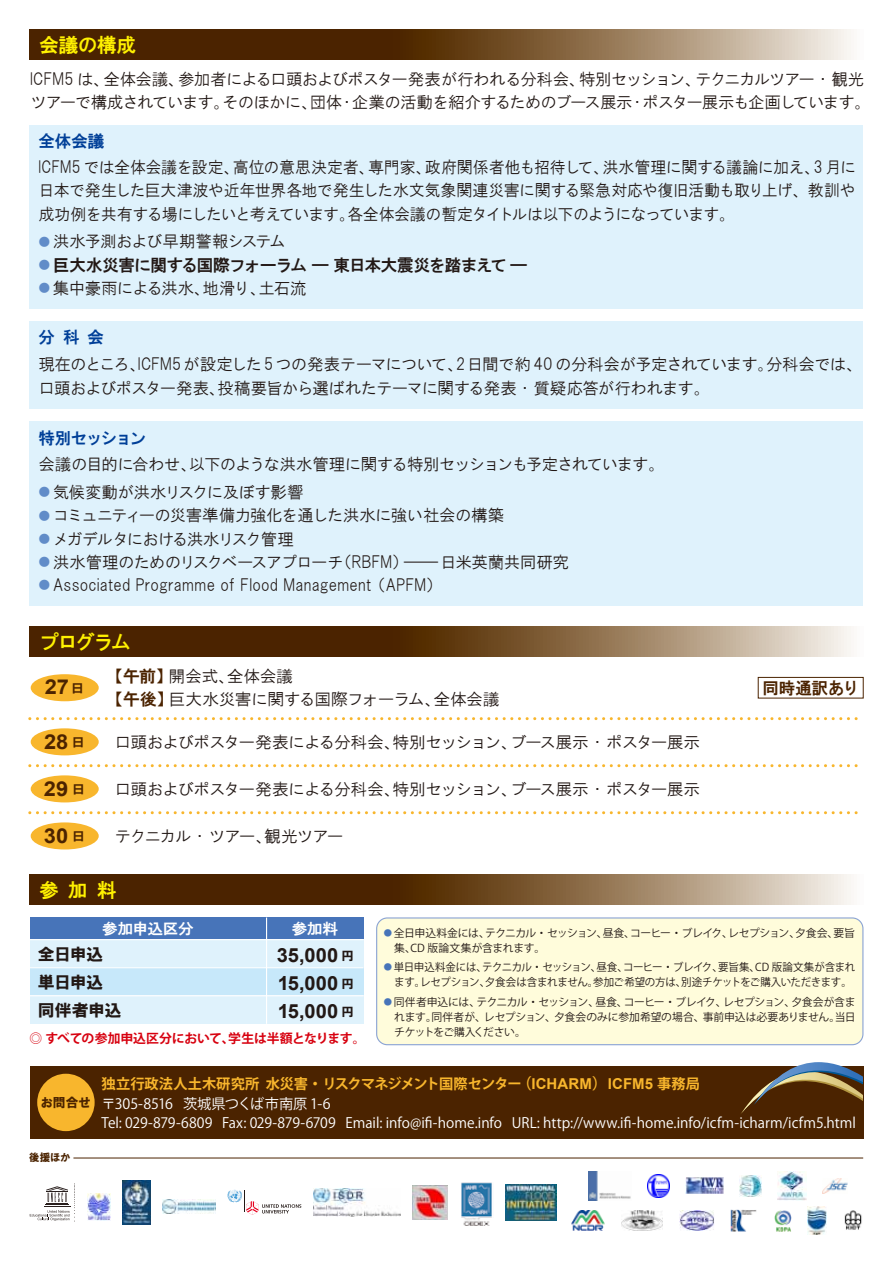
<style>
.page{position:relative;width:893px;height:1263px;background:#fff}
.page>*{position:absolute;margin:0;border:0;box-sizing:border-box;transform-origin:0 0}
.t1{font:700 20.55px "Arial";color:#4b2300;scale:1.07 1}
.t2{font:700 19.5px "Arial";letter-spacing:.01em;color:#221815}
.t3{font:19.5px "HGS Gothic E";letter-spacing:-.015em;color:#fff100}
.t4{font:16.5px/23.2px "HGS Gothic M";letter-spacing:-.045em;color:#221815}
.t5{font:16.5px "HGS Gothic M";letter-spacing:-.065em;color:#221815}
.t6{font:16.5px "HGS Gothic M";letter-spacing:.005em;color:#221815}
.t7{font:16.5px "HGS Gothic E";letter-spacing:-.04em;color:#221815}
.t8{font:16.5px "HGS Gothic M";letter-spacing:-.1em;color:#221815}
.t9{font:16.5px "HGS Gothic M";letter-spacing:-.09em;color:#221815}
.t10{font:16.5px "HGS Soei Kakugothic UB";letter-spacing:-.04em;color:#221815}
.t11{font:16.5px "HGS Gothic E";letter-spacing:-.025em;color:#003f98}
.t12{font:16.5px "HGS Gothic E";letter-spacing:-.095em;color:#003f98}
.t13{font:16.5px "HGS Gothic E";letter-spacing:-.015em;color:#4b2300}
.t14{font:15px "HG Gothic E";letter-spacing:-.035em;color:#fff;scale:1.05 1}
.t15{font:14.25px/19.5px "Koz Go Pro";color:#fff}
.t16{font:700 12.75px "Koz Go Pro";letter-spacing:-.015em;color:#d7000f}
.t17{font:12.75px "HGP Soei Kakugothic UB";color:#4b2300}
.t18{font:10.8px/15px "Koz Go Pro";letter-spacing:-.03em;color:#221815}
.t19{font:10.5px "HGP Soei Kakugothic UB";color:#4b2300}
.s1{font-size:12px;color:#618cc8}
.s2{font-family:"HGS Gothic M";font-size:12px;color:#618cc8}
.s3{font-family:"HGS Gothic E";color:#4b2300}
.s4{font-family:"HGS Gothic E";font-weight:400;font-size:13.2px}
.s5{font-family:"HGS Soei Kakugothic UB";font-weight:400;font-size:12px}
.s6{font-weight:400}
.s7{font-size:8.25px;color:#4774b9}
.s8{font-weight:700;color:#f8b62d}
.s9{font-weight:700;font-size:15px;color:#f8b62d}
.s10{font-family:"Arial";font-weight:700;font-size:15px;color:#f8b62d}
</style>
<div class="page">
<img style="left:28px;top:29px;width:384px;height:1016px">
<div style="left:30px;top:1066px;width:833px;height:72px;background:#4b2300"></div>
<div style="left:30px;top:917px;width:334px;height:23px;background:#4774b9"></div>
<div style="left:30px;top:940px;width:334px;height:28px;background:#dff2fc"></div>
<hr style="left:30px;top:939px;width:334px;height:1px;background:#fff">
<div style="left:30px;top:968px;width:334px;height:28px;background:#c7e8fa"></div>
<hr style="left:30px;top:967px;width:334px;height:1px;background:#fff">
<div style="left:30px;top:996px;width:334px;height:28px;background:#dff2fc"></div>
<hr style="left:30px;top:995px;width:334px;height:1px;background:#fff">
<hr style="left:266px;top:917px;width:1px;height:107px;background:#fff">
<div style="left:377px;top:918px;width:486px;height:127px;background:#fffcdb;border-radius:11px"></div>
<div style="left:376px;top:917px;width:487px;height:128px;border:1px solid #8aa3d4;border-radius:11px"></div>
<svg style="left:30px;top:30px;width:821px;height:30px;background:#785838"></svg>
<div style="left:30px;top:125px;width:833px;height:183px;background:#dff2fc"></div>
<div style="left:30px;top:321px;width:833px;height:87px;background:#dff2fc"></div>
<div style="left:30px;top:421px;width:833px;height:184px;background:#dff2fc"></div>
<svg style="left:30px;top:626px;width:821px;height:30px;background:#785838"></svg>
<svg style="left:30px;top:875px;width:821px;height:30px;background:#785838"></svg>
<svg style="left:740px;top:1027px;width:123px;height:87px"></svg>
<div style="left:37px;top:1074px;width:58px;height:57px;background:#f8b62d;border-radius:50%"></div>
<div style="left:31px;top:674px;width:68px;height:27px;background:#f8b62d;border-radius:50%"></div>
<div style="left:31px;top:728px;width:68px;height:27px;background:#f8b62d;border-radius:50%"></div>
<div style="left:31px;top:775px;width:68px;height:27px;background:#f8b62d;border-radius:50%"></div>
<svg style="left:30px;top:717px;width:828px;height:3px"></svg>
<svg style="left:30px;top:764px;width:828px;height:3px"></svg>
<div style="left:31px;top:822px;width:68px;height:27px;background:#f8b62d;border-radius:50%"></div>
<svg style="left:30px;top:811px;width:828px;height:3px"></svg>
<hr style="left:73px;top:1158px;width:790px;height:1px;background:#4b2300">
<div style="left:758px;top:677px;width:106px;height:21px;border:1px solid #4b2300"></div>
<img style="left:461px;top:1182px;width:31px;height:44px">
<img style="left:739px;top:1175px;width:22px;height:21px">
<svg style="left:30px;top:1183px;width:45px;height:39px"></svg>
<img style="left:506px;top:1185px;width:51px;height:35px">
<img style="left:808px;top:1206px;width:18px;height:28px">
<img style="left:87px;top:1193px;width:23px;height:27px">
<img style="left:162px;top:1199px;width:53px;height:15px">
<img style="left:774px;top:1210px;width:17px;height:22px">
<img style="left:844px;top:1210px;width:18px;height:20px">
<img style="left:621px;top:1210px;width:41px;height:20px">
<img style="left:412px;top:1185px;width:35px;height:34px">
<img style="left:679px;top:1210px;width:35px;height:20px">
<img style="left:588px;top:1171px;width:43px;height:29px">
<img style="left:731px;top:1210px;width:26px;height:21px">
<img style="left:647px;top:1174px;width:23px;height:23px">
<img style="left:572px;top:1210px;width:33px;height:20px">
<img style="left:122px;top:1180px;width:28px;height:44px">
<svg style="left:227px;top:1190px;width:74px;height:25px"></svg>
<img style="left:686px;top:1178px;width:37px;height:16px">
<img style="left:777px;top:1171px;width:29px;height:29px">
<img style="left:822px;top:1178px;width:26px;height:15px">
<img style="left:313px;top:1188px;width:87px;height:29px">
<p class="t3" style="left:39px;top:36px;width:98px">会議の構成</p>
<p class="t4" style="left:30px;top:67px;width:843px">ICFM5 は、全体会議、参加者による口頭およびポスター発表が行われる分科会、特別セッション、テクニカルツアー・観光ツアーで構成されています。そのほかに、団体・企業の活動を紹介するためのブース展示・ポスター展示も企画しています。</p>
<p class="t11" style="left:39px;top:132px;width:67px">全体会議</p>
<p class="t4" style="left:39px;top:155px;width:819px;text-align:justify">ICFM5 では全体会議を設定、高位の意思決定者、専門家、政府関係者他も招待して、洪水管理に関する議論に加え、3 月に日本で発生した巨大津波や近年世界各地で発生した水文気象関連災害に関する緊急対応や復旧活動も取り上げ、教訓や成功例を共有する場にしたいと考えています。各全体会議の暫定タイトルは以下のようになっています。</p>
<p class="t4" style="left:39px;top:230px;width:248px"><span class="s1">●</span> 洪水予測および早期警報システム</p>
<p class="t7" style="left:39px;top:256px;width:490px"><span class="s2">●</span> 巨大水災害に関する国際フォーラム ― 東日本大震災を踏まえて ―</p>
<p class="t4" style="left:39px;top:276px;width:270px"><span class="s1">●</span> 集中豪雨による洪水、地滑り、土石流</p>
<p class="t11" style="left:39px;top:329px;width:67px">分科会</p>
<p class="t4" style="left:39px;top:353px;width:826px">現在のところ、ICFM5が設定した5つの発表テーマについて、2日間で約 40 の分科会が予定されています。分科会では、口頭およびポスター発表、投稿要旨から選ばれたテーマに関する発表・質疑応答が行われます。</p>
<p class="t12" style="left:39px;top:430px;width:109px">特別セッション</p>
<p class="t4" style="left:39px;top:453px;width:628px">会議の目的に合わせ、以下のような洪水管理に関する特別セッションも予定されています。</p>
<p class="t4" style="left:39px;top:480px;width:267px"><span class="s1">●</span> 気候変動が洪水リスクに及ぼす影響</p>
<p class="t4" style="left:39px;top:504px;width:467px"><span class="s1">●</span> コミュニティーの災害準備力強化を通した洪水に強い社会の構築</p>
<p class="t8" style="left:39px;top:530px;width:257px"><span class="s1">●</span> メガデルタにおける洪水リスク管理</p>
<p class="t4" style="left:39px;top:550px;width:532px"><span class="s1">●</span> 洪水管理のためのリスクベースアプローチ（RBFM）ー日米英蘭共同研究</p>
<p class="t6" style="left:39px;top:577px;width:406px"><span class="s1">●</span> Associated Programme of Flood Management （APFM）</p>
<p class="t3" style="left:39px;top:632px;width:93px">プログラム</p>
<p class="t4" style="left:106px;top:665px;width:395px;line-height:22.5px"><span class="s3">【午前】</span>開会式、全体会議<br><span class="s3">【午後】</span>巨大水災害に関する国際フォーラム、全体会議</p>
<p class="t1" style="left:45px;top:674px;width:39px">27<span class="s4">日</span></p>
<p class="t1" style="left:44px;top:728px;width:40px">28<span class="s4">日</span></p>
<p class="t5" style="left:115px;top:734px;width:587px">口頭およびポスター発表による分科会、特別セッション、ブース展示・ポスター展示</p>
<p class="t1" style="left:44px;top:775px;width:40px">29<span class="s4">日</span></p>
<p class="t5" style="left:115px;top:781px;width:587px">口頭およびポスター発表による分科会、特別セッション、ブース展示・ポスター展示</p>
<p class="t1" style="left:44px;top:822px;width:40px">30<span class="s4">日</span></p>
<p class="t9" style="left:115px;top:828px;width:231px">テクニカル・ツアー、観光ツアー</p>
<p class="t3" style="left:39px;top:881px;width:79px">参加料</p>
<p class="t13" style="left:762px;top:679px;width:98px">同時通訳あり</p>
<p class="t14" style="left:102px;top:921px;width:89px">参加申込区分</p>
<p class="t14" style="left:292px;top:921px;width:46px">参加料</p>
<p class="t10" style="left:38px;top:946px;width:67px">全日申込</p>
<p class="t2" style="left:277px;top:942px;width:79px">35,000 <span class="s5">円</span></p>
<p class="t10" style="left:38px;top:974px;width:67px">単日申込</p>
<p class="t2" style="left:278px;top:970px;width:78px">15,000 <span class="s5">円</span></p>
<p class="t10" style="left:38px;top:1002px;width:85px">同伴者申込</p>
<p class="t2" style="left:278px;top:998px;width:78px">15,000 <span class="s5">円</span></p>
<p class="t16" style="left:30px;top:1030px;width:337px"><span class="s6">◎</span> すべての参加申込区分において、学生は半額となります。</p>
<p class="t18" style="left:394px;top:925px;width:462px;text-indent:-10px"><span class="s7">●</span> 全日申込料金には、テクニカル・セッション、昼食、コーヒー・ブレイク、レセプション、夕食会、要旨集、CD 版論文集が含まれます。</p>
<p class="t18" style="left:394px;top:960px;width:463px;text-indent:-10px"><span class="s7">●</span> 単日申込料金には、テクニカル・セッション、昼食、コーヒー・ブレイク、要旨集、CD 版論文集が含まれます。レセプション、夕食会は含まれません。参加ご希望の方は、別途チケットをご購入いただきます。</p>
<p class="t18" style="left:394px;top:994px;width:463px;text-align:justify;text-indent:-10px"><span class="s7">●</span> 同伴者申込には、テクニカル・セッション、昼食、コーヒー・ブレイク、レセプション、夕食会が含まれます。同伴者が、レセプション、夕食会のみに参加希望の場合、事前申込は必要ありません。当日チケットをご購入ください。</p>
<p class="t17" style="left:41px;top:1096px;width:51px">お問合せ</p>
<p class="t19" style="left:29px;top:1152px;width:43px">後援ほか</p>
<p class="t15" style="left:102px;top:1074px;width:756px"><span class="s8">独立行政法人土木研究所 水災害・リスクマネジメント国際センター</span><span class="s9">（</span><span class="s10">ICHARM</span><span class="s9">）</span><span class="s10">ICFM5</span> <span class="s8">事務局<br></span>〒305-8516 茨城県つくば市南原 1-6<br>Tel: 029-879-6809 Fax: 029-879-6709 Email: info@ifi-home.info URL: http://www.ifi-home.info/icfm-icharm/icfm5.html</p>
</div>
